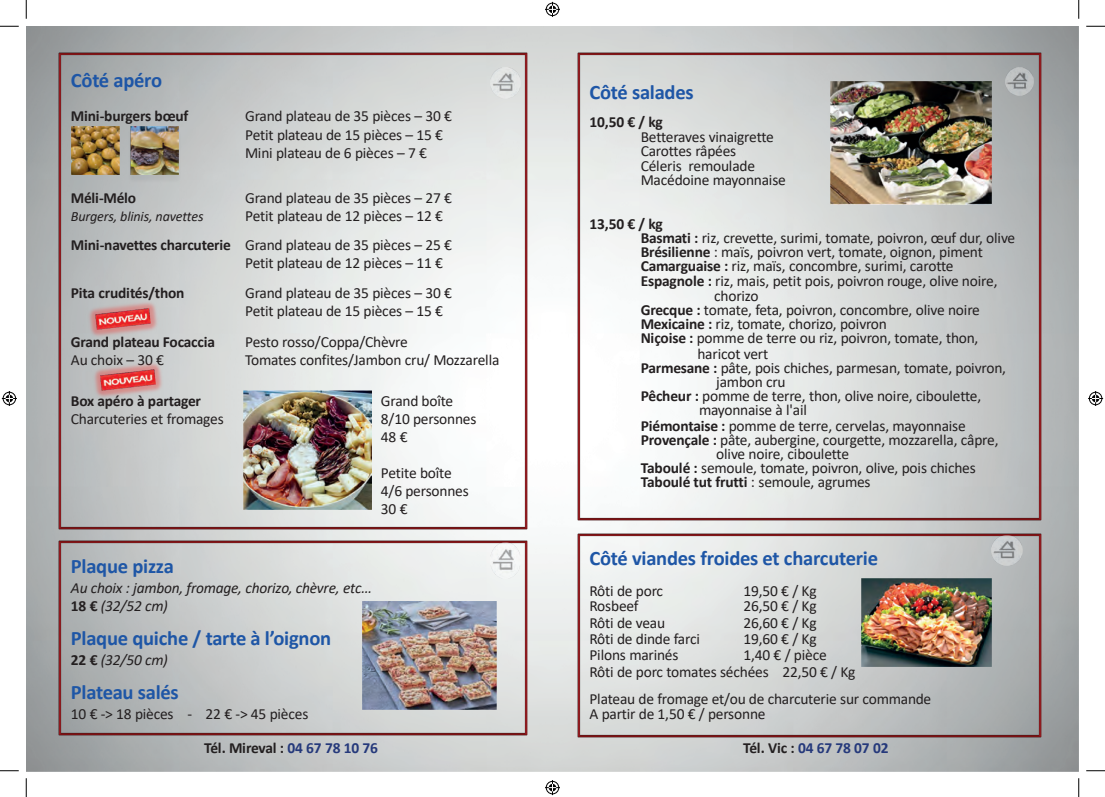
<style>
.page{position:relative;width:1105px;height:797px;background:#fff}
.page>*{position:absolute;margin:0;border:0;box-sizing:border-box;transform-origin:0 0}
.t1{font:700 20.62px "Calibri";letter-spacing:-.015em;color:#1e56a6}
.t2{font:15.5px/18.1px "Calibri";letter-spacing:-.015em;color:#231f20}
.t3{font:700 15.5px "Calibri";letter-spacing:-.015em;color:#231f20}
.t4{font:italic 15.5px/17.9px "Calibri";letter-spacing:-.01em;color:#231f20}
.t5{font:700 15.5px "Calibri";letter-spacing:-.01em;color:#25397b}
.t6{font:italic 14.12px "Calibri";letter-spacing:-.015em;color:#231f20}
.s1{font-weight:700}
.s2{font-weight:700;font-style:normal}
.s3{font-weight:400}
.s4{color:#25397b}
.s5{color:#231f20}
</style>
<div class="page">
<img style="left:26px;top:26px;width:1052px;height:745px">
<img style="left:59px;top:541px;width:469px;height:194px">
<img style="left:59px;top:52px;width:469px;height:477px">
<img style="left:577px;top:533px;width:464px;height:204px">
<img style="left:577px;top:52px;width:464px;height:469px">
<img style="left:490px;top:542px;width:31px;height:36px">
<img style="left:1005px;top:68px;width:28px;height:28px">
<img style="left:992px;top:535px;width:30px;height:31px">
<img style="left:86px;top:298px;width:75px;height:41px">
<img style="left:95px;top:308px;width:56px;height:21px">
<img style="left:125px;top:126px;width:59px;height:59px">
<img style="left:130px;top:126px;width:49px;height:49px">
<img style="left:72px;top:126px;width:48px;height:49px">
<img style="left:861px;top:578px;width:131px;height:88px">
<img style="left:362px;top:602px;width:135px;height:108px">
<img style="left:830px;top:82px;width:162px;height:122px">
<img style="left:244px;top:390px;width:127px;height:120px">
<img style="left:90px;top:360px;width:76px;height:41px">
<img style="left:101px;top:370px;width:55px;height:21px">
<svg style="left:0;top:25px;width:19px;height:2px"></svg>
<svg style="left:1086px;top:25px;width:19px;height:2px"></svg>
<svg style="left:0;top:770px;width:19px;height:1px"></svg>
<svg style="left:1086px;top:770px;width:19px;height:1px"></svg>
<svg style="left:25px;top:0;width:2px;height:19px"></svg>
<svg style="left:25px;top:778px;width:2px;height:19px"></svg>
<svg style="left:1078px;top:0;width:1px;height:19px"></svg>
<svg style="left:1078px;top:778px;width:1px;height:19px"></svg>
<svg style="left:545px;top:2px;width:15px;height:15px"></svg>
<svg style="left:545px;top:780px;width:15px;height:15px"></svg>
<svg style="left:2px;top:391px;width:15px;height:15px"></svg>
<svg style="left:1088px;top:391px;width:15px;height:15px"></svg>
<h1 class="t1" style="left:71px;top:65px;width:93px">Côté apéro</h1>
<p class="t3" style="left:71px;top:105px;width:119px">Mini-burgers bœuf</p>
<p class="t2" style="left:245px;top:107px;width:208px">Grand plateau de 35 pièces – 30 €<br>Petit plateau de 15 pièces – 15 €<br>Mini plateau de 6 pièces – 7 €</p>
<p class="t3" style="left:71px;top:186px;width:67px">Méli-Mélo</p>
<p class="t2" style="left:245px;top:188px;width:208px">Grand plateau de 35 pièces – 27 €</p>
<p class="t6" style="left:71px;top:206px;width:134px">Burgers, blinis, navettes</p>
<p class="t2" style="left:71px;top:200px;width:382px;line-height:29.6px;text-indent:174px">Petit plateau de 12 pièces – 12 €<br><span class="s1">Mini-navettes charcuterie</span> Grand plateau de 35 pièces – 25 €</p>
<p class="t2" style="left:245px;top:253px;width:199px">Petit plateau de 12 pièces – 11 €</p>
<p class="t3" style="left:71px;top:282px;width:115px">Pita crudités/thon</p>
<p class="t2" style="left:245px;top:283px;width:208px">Grand plateau de 35 pièces – 30 €<br>Petit plateau de 15 pièces – 15 €</p>
<p class="t3" style="left:71px;top:330px;width:146px">Grand plateau Focaccia</p>
<p class="t2" style="left:245px;top:332px;width:164px">Pesto rosso/Coppa/Chèvre</p>
<p class="t2" style="left:71px;top:350px;width:95px">Au choix – 30 €</p>
<p class="t2" style="left:245px;top:350px;width:256px">Tomates confites/Jambon cru/ Mozzarella</p>
<p class="t3" style="left:71px;top:390px;width:132px">Box apéro à partager</p>
<p class="t2" style="left:381px;top:391px;width:74px">Grand boîte</p>
<p class="t2" style="left:71px;top:409px;width:154px">Charcuteries et fromages</p>
<p class="t2" style="left:381px;top:409px;width:97px">8/10 personnes<br>48 €</p>
<p class="t2" style="left:381px;top:463px;width:89px">Petite boîte<br>4/6 personnes<br>30 €</p>
<h1 class="t1" style="left:71px;top:552px;width:104px">Plaque pizza</h1>
<p class="t4" style="left:71px;top:578px;width:303px">Au choix : jambon, fromage, chorizo, chèvre, etc…<br><span class="s2">18 €</span> (32/52 cm)</p>
<h1 class="t1" style="left:71px;top:624px;width:262px">Plaque quiche / tarte à l’oignon</h1>
<p class="t4" style="left:71px;top:650px;width:98px"><span class="s2">22 €</span> (32/50 cm)</p>
<h1 class="t1" style="left:71px;top:678px;width:109px">Plateau salés</h1>
<p class="t2" style="left:71px;top:704px;width:239px">10 € -&gt; 18 pièces - 22 € -&gt; 45 pièces</p>
<h1 class="t1" style="left:589px;top:77px;width:106px">Côté salades</h1>
<p class="t3" style="left:589px;top:111px;width:75px">10,50 € / kg</p>
<p class="t2" style="left:641px;top:130px;width:147px;line-height:14.1px">Betteraves vinaigrette<br>Carottes râpées<br>Céleris remoulade<br>Macédoine mayonnaise</p>
<p class="t3" style="left:589px;top:212px;width:75px">13,50 € / kg</p>
<p class="t2" style="left:641px;top:228px;width:376px"><span class="s1">Basmati :</span> riz, crevette, surimi, tomate, poivron, œuf dur, olive</p>
<p class="t2" style="left:641px;top:242px;width:344px"><span class="s1">Brésilienne</span> : maïs, poivron vert, tomate, oignon, piment</p>
<p class="t2" style="left:641px;top:256px;width:314px"><span class="s1">Camarguaise :</span> riz, maïs, concombre, surimi, carotte</p>
<p class="t2" style="left:641px;top:272px;width:358px"><span class="s1">Espagnole :</span> riz, mais, petit pois, poivron rouge, olive noire,</p>
<p class="t2" style="left:714px;top:286px;width:46px">chorizo</p>
<p class="t2" style="left:641px;top:300px;width:341px"><span class="s1">Grecque :</span> tomate, feta, poivron, concombre, olive noire</p>
<p class="t2" style="left:641px;top:314px;width:248px"><span class="s1">Mexicaine :</span> riz, tomate, chorizo, poivron</p>
<p class="t2" style="left:641px;top:328px;width:339px"><span class="s1">Niçoise :</span> pomme de terre ou riz, poivron, tomate, thon,</p>
<p class="t2" style="left:697px;top:344px;width:72px">haricot vert</p>
<p class="t2" style="left:641px;top:358px;width:367px"><span class="s1">Parmesane :</span> pâte, pois chiches, parmesan, tomate, poivron,</p>
<p class="t2" style="left:716px;top:372px;width:71px">jambon cru</p>
<p class="t2" style="left:641px;top:386px;width:342px"><span class="s1">Pêcheur :</span> pomme de terre, thon, olive noire, ciboulette,</p>
<p class="t2" style="left:699px;top:400px;width:110px">mayonnaise à l'ail</p>
<p class="t2" style="left:641px;top:416px;width:327px"><span class="s1">Piémontaise :</span> pomme de terre, cervelas, mayonnaise</p>
<p class="t2" style="left:641px;top:430px;width:359px"><span class="s1">Provençale :</span> pâte, aubergine, courgette, mozzarella, câpre,</p>
<p class="t2" style="left:716px;top:444px;width:134px">olive noire, ciboulette</p>
<p class="t2" style="left:641px;top:458px;width:336px"><span class="s1">Taboulé :</span> semoule, tomate, poivron, olive, pois chiches</p>
<p class="t3" style="left:641px;top:471px;width:231px">Taboulé tut frutti <span class="s3">: semoule, agrumes</span></p>
<h1 class="t1" style="left:589px;top:543px;width:290px">Côté viandes froides et charcuterie</h1>
<p class="t2" style="left:589px;top:581px;width:75px">Rôti de porc</p>
<p class="t2" style="left:743px;top:581px;width:75px">19,50 € / Kg</p>
<p class="t2" style="left:589px;top:596px;width:51px">Rosbeef</p>
<p class="t2" style="left:743px;top:596px;width:75px">26,50 € / Kg</p>
<p class="t2" style="left:589px;top:613px;width:77px">Rôti de veau</p>
<p class="t2" style="left:743px;top:613px;width:75px">26,60 € / Kg</p>
<p class="t2" style="left:589px;top:630px;width:112px">Rôti de dinde farci</p>
<p class="t2" style="left:743px;top:630px;width:75px">19,60 € / Kg</p>
<p class="t2" style="left:589px;top:645px;width:91px">Pilons marinés</p>
<p class="t2" style="left:589px;top:646px;width:268px;line-height:16.6px;text-indent:154px">1,40 € / pièce<br>Rôti de porc tomates séchées 22,50 € / Kg</p>
<p class="t2" style="left:589px;top:690px;width:343px;line-height:15.5px">Plateau de fromage et/ou de charcuterie sur commande<br>A partir de 1,50 € / personne</p>
<p class="t3" style="left:204px;top:736px;width:175px">Tél. Mireval : <span class="s4">04 67 78 10 76</span></p>
<p class="t5" style="left:743px;top:736px;width:147px"><span class="s5">Tél. Vic :</span> 04 67 78 07 02</p>
</div>
